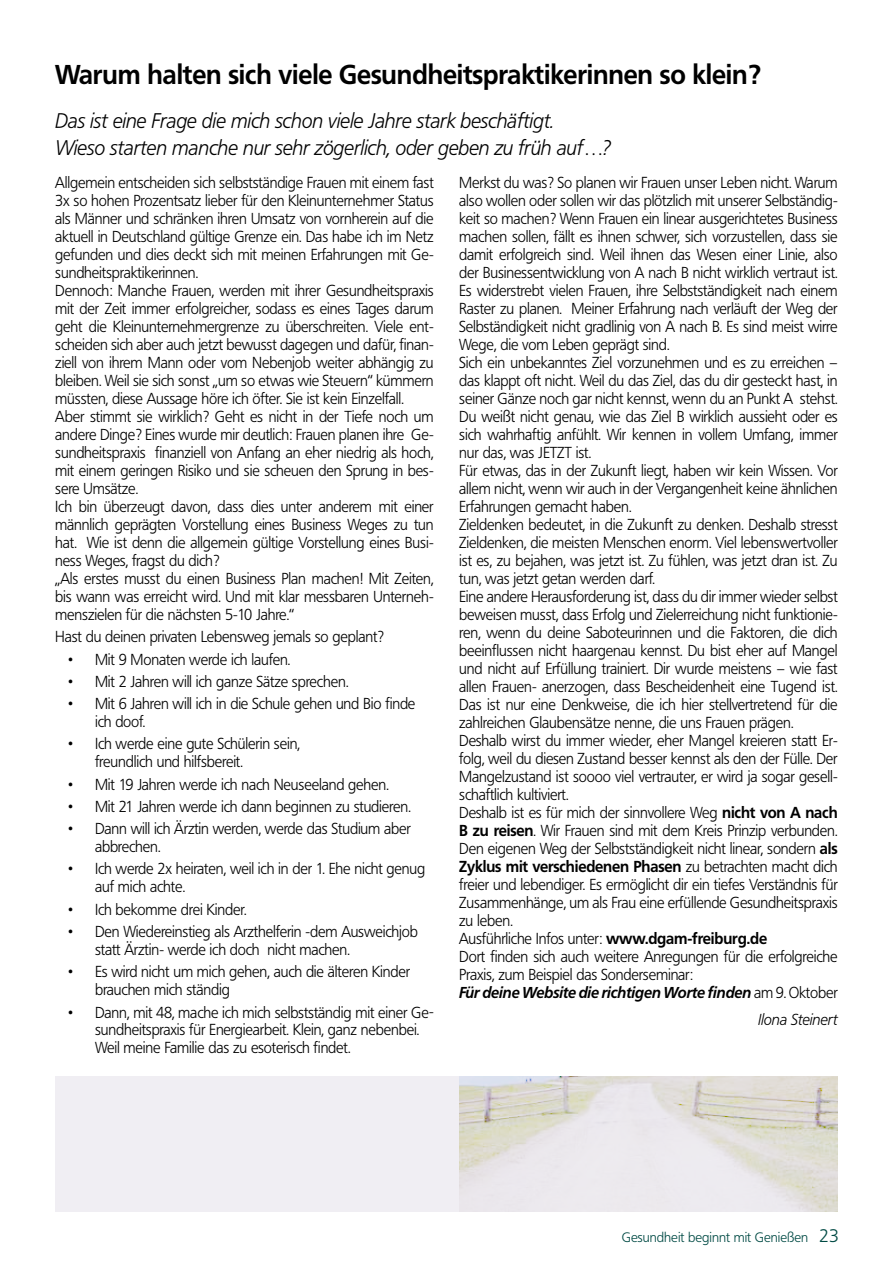
<style>
.page{position:relative;width:893px;height:1263px;background:#fff}
.page>*{position:absolute;margin:0;border:0;box-sizing:border-box;transform-origin:0 0}
.t1{font:700 27px "Frutiger BQ";letter-spacing:-.005em;color:#000;scale:.95 1}
.t2{font:italic 300 21px/27px "Frutiger BQ";letter-spacing:-.01em;color:#000;scale:.95 1}
.t3{font:300 15.75px/18px "Frutiger BQ";letter-spacing:-.01em;color:#000;scale:.95 1}
.t4{font:italic 300 15.75px "Frutiger BQ";letter-spacing:-.01em;color:#000;scale:.95 1}
.t5{font:300 13.5px "Frutiger BQ";color:#004a44}
.s1{font-weight:700}
.s2{font-weight:700;font-style:italic}
.s3{font-size:18px}
</style>
<div class="page">
<div style="left:55px;top:1076px;width:783px;height:136px;background:#f0eef3"></div>
<img style="left:459px;top:1076px;width:379px;height:136px">
<h1 class="t1" style="left:55px;top:58px;width:744px">Warum halten sich viele Gesundheitspraktikerinnen so klein?</h1>
<h2 class="t2" style="left:55px;top:107px;width:586px">Das ist eine Frage die mich schon viele Jahre stark beschäftigt.<br>Wieso starten manche nur sehr zögerlich, oder geben zu früh auf…?</h2>
<p class="t3" style="left:55px;top:174px;width:400px">Allgemein entscheiden sich selbstständige Frauen mit einem fast 3x so hohen Prozentsatz lieber für den Kleinunternehmer Status als Männer und schränken ihren Umsatz von vornherein auf die aktuell in Deutschland gültige Grenze ein. Das habe ich im Netz gefunden und dies deckt sich mit meinen Erfahrungen mit Ge&shy;sundheitspraktikerinnen.<br>Dennoch: Manche Frauen, werden mit ihrer Gesundheitspraxis mit der Zeit immer erfolgreicher, sodass es eines Tages darum geht die Kleinunternehmergrenze zu überschreiten. Viele ent&shy;scheiden sich aber auch jetzt bewusst dagegen und dafür, finan&shy;ziell von ihrem Mann oder vom Nebenjob weiter abhängig zu bleiben. Weil sie sich sonst „um so etwas wie Steuern“ kümmern müssten, diese Aussage höre ich öfter. Sie ist kein Einzelfall.<br>Aber stimmt sie wirklich? Geht es nicht in der Tiefe noch um andere Dinge? Eines wurde mir deutlich: Frauen planen ihre Ge&shy;sundheitspraxis finanziell von Anfang an eher niedrig als hoch, mit einem geringen Risiko und sie scheuen den Sprung in bes&shy;sere Umsätze.<br>Ich bin überzeugt davon, dass dies unter anderem mit einer männlich geprägten Vorstellung eines Business Weges zu tun hat. Wie ist denn die allgemein gültige Vorstellung eines Busi&shy;ness Weges, fragst du dich?<br>„Als erstes musst du einen Business Plan machen! Mit Zeiten, bis wann was erreicht wird. Und mit klar messbaren Unterneh&shy;menszielen für die nächsten 5-10 Jahre.“</p>
<p class="t3" style="left:55px;top:628px;width:348px">Hast du deinen privaten Lebensweg jemals so geplant?</p>
<p class="t3" style="left:68px;top:650px;width:236px">• Mit 9 Monaten werde ich laufen.</p>
<p class="t3" style="left:68px;top:673px;width:297px">• Mit 2 Jahren will ich ganze Sätze sprechen.</p>
<p class="t3" style="left:95px;top:695px;width:339px;text-indent:-27px">• Mit 6 Jahren will ich in die Schule gehen und Bio finde ich doof.</p>
<p class="t3" style="left:95px;top:735px;width:217px;text-indent:-27px">• Ich werde eine gute Schülerin sein, freundlich und hilfsbereit.</p>
<p class="t3" style="left:68px;top:775px;width:339px">• Mit 19 Jahren werde ich nach Neuseeland gehen.</p>
<p class="t3" style="left:68px;top:798px;width:362px">• Mit 21 Jahren werde ich dann beginnen zu studieren.</p>
<p class="t3" style="left:95px;top:820px;width:334px;text-indent:-27px">• Dann will ich Ärztin werden, werde das Studium aber abbrechen.</p>
<p class="t3" style="left:95px;top:860px;width:349px;text-indent:-27px">• Ich werde 2x heiraten, weil ich in der 1. Ehe nicht genug auf mich achte.</p>
<p class="t3" style="left:68px;top:900px;width:189px">• Ich bekomme drei Kinder.</p>
<p class="t3" style="left:95px;top:923px;width:341px;text-indent:-27px">• Den Wiedereinstieg als Arzthelferin -dem Ausweichjob statt Ärztin- werde ich doch nicht machen.</p>
<p class="t3" style="left:95px;top:963px;width:333px;text-indent:-27px">• Es wird nicht um mich gehen, auch die älteren Kinder brauchen mich ständig</p>
<p class="t3" style="left:95px;top:1003px;width:358px;text-indent:-27px">• Dann, mit 48, mache ich mich selbstständig mit einer Ge&shy;sundheitspraxis für Energiearbeit. Klein, ganz nebenbei.<br>Weil meine Familie das zu esoterisch findet.</p>
<p class="t3" style="left:459px;top:174px;width:400px">Merkst du was? So planen wir Frauen unser Leben nicht. Warum also wollen oder sollen wir das plötzlich mit unserer Selbständig&shy;keit so machen? Wenn Frauen ein linear ausgerichtetes Business machen sollen, fällt es ihnen schwer, sich vorzustellen, dass sie damit erfolgreich sind. Weil ihnen das Wesen einer Linie, also der Businessentwicklung von A nach B nicht wirklich vertraut ist.<br>Es widerstrebt vielen Frauen, ihre Selbstständigkeit nach einem Raster zu planen. Meiner Erfahrung nach verläuft der Weg der Selbständigkeit nicht gradlinig von A nach B. Es sind meist wirre Wege, die vom Leben geprägt sind.<br>Sich ein unbekanntes Ziel vorzunehmen und es zu erreichen – das klappt oft nicht. Weil du das Ziel, das du dir gesteckt hast, in seiner Gänze noch gar nicht kennst, wenn du an Punkt A stehst.<br>Du weißt nicht genau, wie das Ziel B wirklich aussieht oder es sich wahrhaftig anfühlt. Wir kennen in vollem Umfang, immer nur das, was JETZT ist.<br>Für etwas, das in der Zukunft liegt, haben wir kein Wissen. Vor allem nicht, wenn wir auch in der Vergangenheit keine ähnlichen Erfahrungen gemacht haben.<br>Zieldenken bedeutet, in die Zukunft zu denken. Deshalb stresst Zieldenken, die meisten Menschen enorm. Viel lebenswertvoller ist es, zu bejahen, was jetzt ist. Zu fühlen, was jetzt dran ist. Zu tun, was jetzt getan werden darf.<br>Eine andere Herausforderung ist, dass du dir immer wieder selbst beweisen musst, dass Erfolg und Zielerreichung nicht funktionie&shy;ren, wenn du deine Saboteurinnen und die Faktoren, die dich beeinflussen nicht haargenau kennst. Du bist eher auf Mangel und nicht auf Erfüllung trainiert. Dir wurde meistens – wie fast allen Frauen- anerzogen, dass Bescheidenheit eine Tugend ist.<br>Das ist nur eine Denkweise, die ich hier stellvertretend für die zahlreichen Glaubensätze nenne, die uns Frauen prägen.<br>Deshalb wirst du immer wieder, eher Mangel kreieren statt Er&shy;folg, weil du diesen Zustand besser kennst als den der Fülle. Der Mangelzustand ist soooo viel vertrauter, er wird ja sogar gesell&shy;schaftlich kultiviert.<br>Deshalb ist es für mich der sinnvollere Weg <span class="s1">nicht von A nach B zu reisen</span>. Wir Frauen sind mit dem Kreis Prinzip verbunden.<br>Den eigenen Weg der Selbstständigkeit nicht linear, sondern <span class="s1">als Zyklus mit verschiedenen Phasen</span> zu betrachten macht dich freier und lebendiger. Es ermöglicht dir ein tiefes Verständnis für Zusammenhänge, um als Frau eine erfüllende Gesundheitspraxis zu leben.<br>Ausführliche Infos unter: <span class="s1">www.dgam-freiburg.de<br></span>Dort finden sich auch weitere Anregungen für die erfolgreiche Praxis, zum Beispiel das Sonderseminar:<br><span class="s2">Für deine Website die richtigen Worte finden</span> am 9. Oktober</p>
<p class="t4" style="left:758px;top:1010px;width:85px">Ilona Steinert</p>
<p class="t5" style="left:622px;top:1230px;width:219px">Gesundheit beginnt mit Genießen <span class="s3">23</span></p>
</div>
